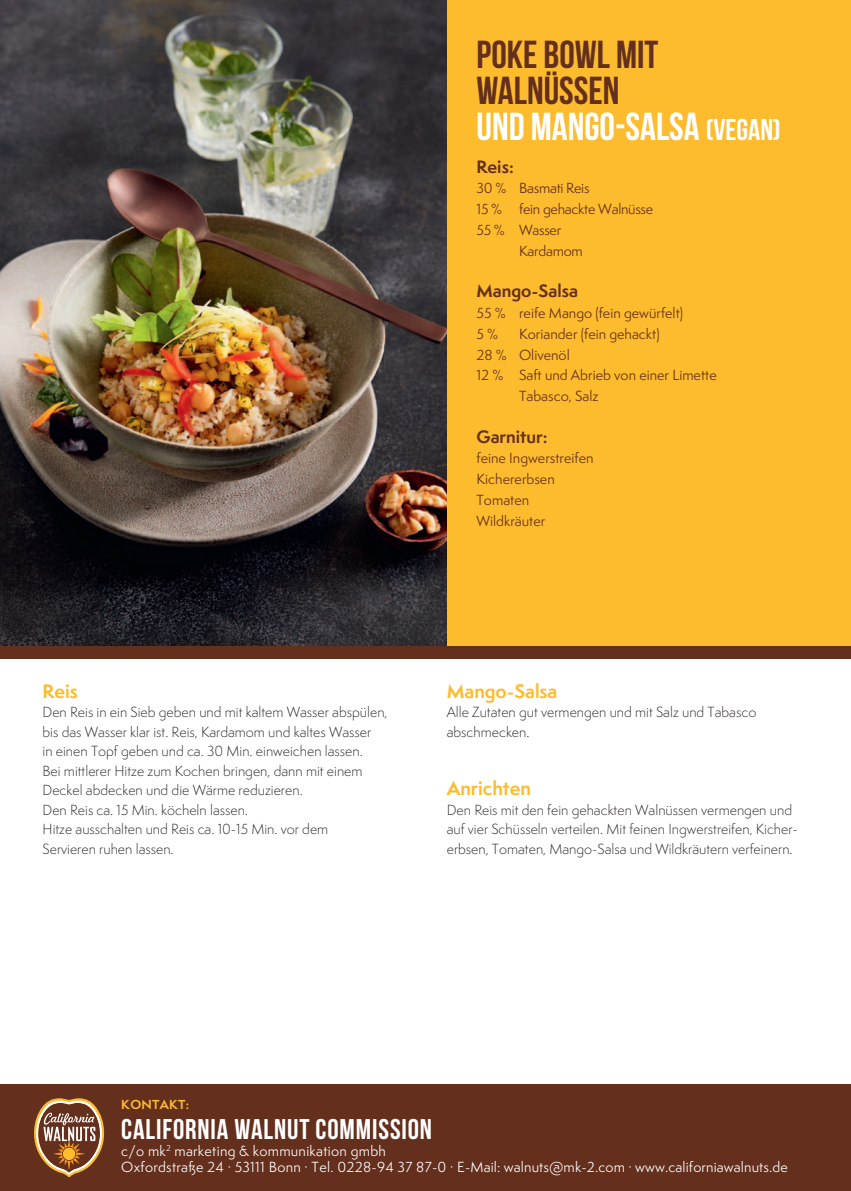
<style>
.page{position:relative;width:851px;height:1191px;background:#fff}
.page>*{position:absolute;margin:0;border:0;box-sizing:border-box;transform-origin:0 0}
.t1{font:700 39px "Bebas Neue";color:#fff}
.t2{font:700 39px "Bebas Neue";color:#642f1c}
.t3{font:700 28.5px "Bebas Neue";letter-spacing:.03em;color:#fff}
.Rezepttext___Subhead{font:700 18px "Semplicita Pro";color:#fdbb2e}
.Zutaten___Subhead{font:700 16.5px "Semplicita Pro";color:#642f1c}
.Rezepttext{font:300 13.5px/19.5px "Semplicita Pro";color:#231f20}
.Zutaten{font:13.5px "Semplicita Pro";color:#642f1c}
.t4{font:13.5px/16.5px "Semplicita Pro";letter-spacing:.02em;color:#fff}
.Zutaten-2{font:13.5px "Semplicita Pro";letter-spacing:-.02em;color:#642f1c}
.t5{font:700 12px "Semplicita Pro";letter-spacing:.02em;color:#fdbb2e}
.s1{font-size:30px}
</style>
<div class="page">
<div style="left:0;top:1084px;width:850px;height:107px;background:#642f1c"></div>
<svg style="left:34px;top:1098px;width:71px;height:79px"></svg>
<div style="left:0;top:0;width:850px;height:651px;background:#fdbb2e"></div>
<img style="left:0;top:0;width:446px;height:646px">
<div style="left:0;top:646px;width:850px;height:13px;background:#642f1c"></div>
<p class="t2" style="left:476px;top:33px;width:183px">POKE BOWL MIT</p>
<p class="t2" style="left:476px;top:69px;width:144px">WALNÜSSEN</p>
<p class="t1" style="left:476px;top:105px;width:306px">UND MANGO-SALSA <span class="s1">(VEGAN)</span></p>
<p class="Zutaten___Subhead" style="left:476px;top:154px;width:39px">Reis:</p>
<p class="Zutaten-2" style="left:476px;top:179px;width:114px">30 % Basmati Reis</p>
<p class="Zutaten-2" style="left:476px;top:200px;width:178px">15 % fein gehackte Walnüsse</p>
<p class="Zutaten-2" style="left:476px;top:220px;width:86px">55 % Wasser</p>
<p class="Zutaten-2" style="left:519px;top:241px;width:65px">Kardamom</p>
<p class="Zutaten___Subhead" style="left:476px;top:279px;width:103px">Mango-Salsa</p>
<p class="Zutaten" style="left:476px;top:303px;width:208px">55 % reife Mango (fein gewürfelt)</p>
<p class="Zutaten" style="left:476px;top:324px;width:23px">5 %</p>
<p class="Zutaten" style="left:519px;top:324px;width:142px">Koriander (fein gehackt)</p>
<p class="Zutaten" style="left:476px;top:345px;width:95px">28 % Olivenöl</p>
<p class="Zutaten" style="left:476px;top:366px;width:242px">12 % Saft und Abrieb von einer Limette</p>
<p class="Zutaten" style="left:519px;top:386px;width:81px">Tabasco, Salz</p>
<p class="Zutaten___Subhead" style="left:476px;top:424px;width:72px">Garnitur:</p>
<p class="Zutaten" style="left:476px;top:449px;width:118px">feine Ingwerstreifen</p>
<p class="Zutaten" style="left:476px;top:469px;width:80px">Kichererbsen</p>
<p class="Zutaten" style="left:476px;top:490px;width:54px">Tomaten</p>
<p class="Zutaten" style="left:476px;top:511px;width:70px">Wildkräuter</p>
<p class="Rezepttext___Subhead" style="left:43px;top:677px;width:37px">Reis</p>
<p class="Rezepttext" style="left:43px;top:702px;width:346px">Den Reis in ein Sieb geben und mit kaltem Wasser abspülen, bis das Wasser klar ist. Reis, Kardamom und kaltes Wasser</p>
<p class="Rezepttext" style="left:43px;top:741px;width:322px">in einen Topf geben und ca. 30 Min. einweichen lassen.</p>
<p class="Rezepttext" style="left:43px;top:761px;width:321px">Bei mittlerer Hitze zum Kochen bringen, dann mit einem</p>
<p class="Rezepttext" style="left:43px;top:780px;width:262px">Deckel abdecken und die Wärme reduzieren.</p>
<p class="Rezepttext" style="left:43px;top:800px;width:207px">Den Reis ca. 15 Min. köcheln lassen.</p>
<p class="Rezepttext" style="left:43px;top:819px;width:287px">Hitze ausschalten und Reis ca. 10-15 Min. vor dem</p>
<p class="Rezepttext" style="left:43px;top:839px;width:133px">Servieren ruhen lassen.</p>
<p class="Rezepttext___Subhead" style="left:446px;top:677px;width:112px">Mango-Salsa</p>
<p class="Rezepttext" style="left:446px;top:702px;width:311px">Alle Zutaten gut vermengen und mit Salz und Tabasco</p>
<p class="Rezepttext" style="left:446px;top:722px;width:84px">abschmecken.</p>
<p class="Rezepttext___Subhead" style="left:446px;top:775px;width:86px">Anrichten</p>
<p class="Rezepttext" style="left:446px;top:800px;width:352px">Den Reis mit den fein gehackten Walnüssen vermengen und auf vier Schüsseln verteilen. Mit feinen Ingwerstreifen, Kicher&shy;erbsen, Tomaten, Mango-Salsa und Wildkräutern verfeinern.</p>
<p class="t5" style="left:121px;top:1095px;width:69px">KONTAKT:</p>
<h2 class="t3" style="left:121px;top:1113px;width:312px">CALIFORNIA WALNUT COMMISSION</h2>
<p class="t4" style="left:121px;top:1142px;width:668px">c/o mk<sup>2</sup> marketing &amp; kommunikation gmbh<br>Oxfordstraße 24 · 53111 Bonn · Tel. 0228-94 37 87-0 · E-Mail: walnuts@mk-2.com · www.californiawalnuts.de</p>
</div>
